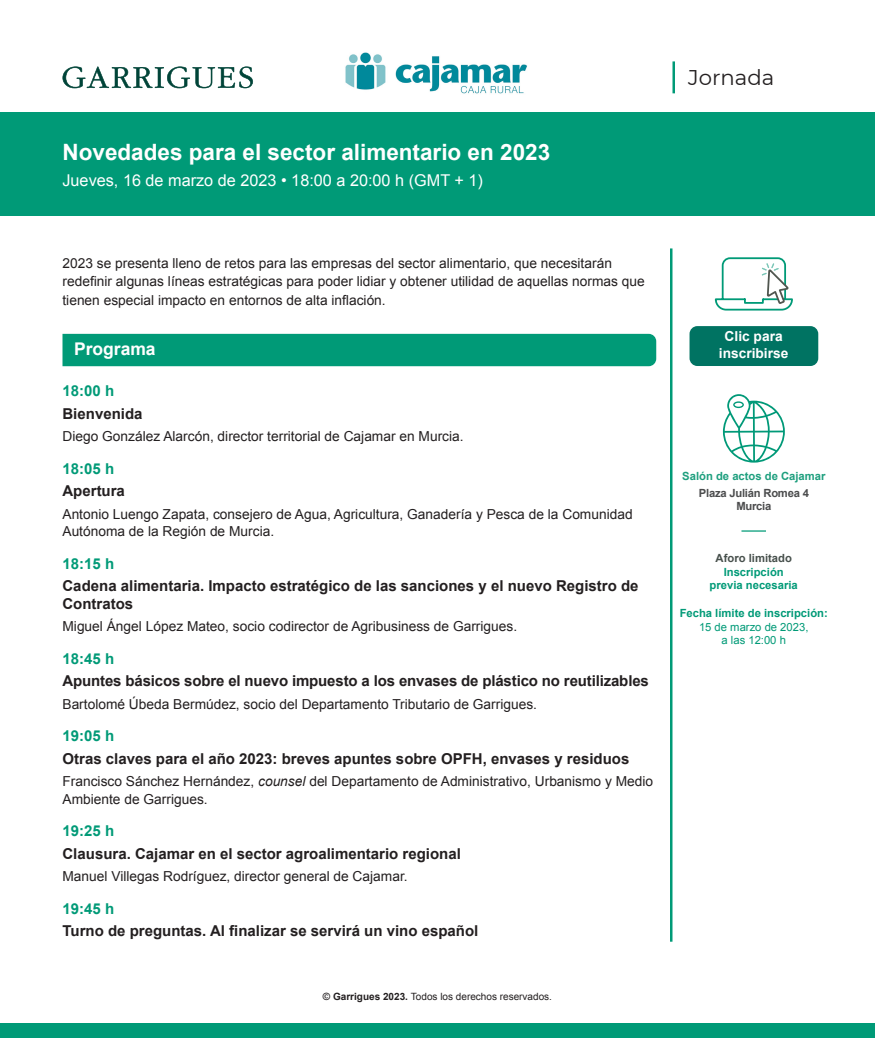
<style>
.page{position:relative;width:875px;height:1038px;background:#fff}
.page>*{position:absolute;margin:0;border:0;box-sizing:border-box;transform-origin:0 0}
.t1{font:700 22.5px "Arial";color:#fff}
.t2{font:21.25px "Montserrat";color:#231f20}
.t3{font:700 17.5px "Arial";color:#fff}
.t4{font:16.25px "Arial";color:#fff}
.t5{font:700 15px/17.5px "Arial";color:#231f20}
.t6{font:700 15px "Arial";color:#009a77}
.t7{font:13.75px/18.8px "Arial";color:#231f20}
.t8{font:700 13.75px "Arial";color:#fff}
.t9{font:700 11.25px/13.8px "Arial";color:#009a77;text-align:center}
.t10{font:11.25px "Arial";color:#009a77}
.t11{font:700 11.25px "Arial";letter-spacing:-.02em;color:#4b4c4d}
.t12{font:700 11.25px "Arial";color:#1e9f7e}
.t13{font:700 11.25px "Arial";color:#47504c}
.t14{font:10px "Arial";color:#231f20}
.s1{font-style:italic}
.s2{font-weight:700}
</style>
<div class="page">
<div style="left:62px;top:334px;width:594px;height:32px;background:#009a77"></div>
<svg style="left:62px;top:66px;width:191px;height:22px"></svg>
<hr style="left:672px;top:61px;width:3px;height:32px;background:#009a77">
<div style="left:0;top:1023px;width:875px;height:15px;background:#009a77"></div>
<hr style="left:670px;top:248px;width:2px;height:693px;background:#009a77">
<div style="left:0;top:112px;width:875px;height:103px;background:#009a77"></div>
<div style="left:690px;top:326px;width:128px;height:40px;background:#007362;border-radius:8px"></div>
<svg style="left:714px;top:257px;width:79px;height:54px"></svg>
<svg style="left:741px;top:530px;width:25px;height:1px"></svg>
<svg style="left:723px;top:394px;width:62px;height:68px"></svg>
<img style="left:345px;top:52px;width:182px;height:42px">
<p class="t1" style="left:62px;top:137px;width:489px">Novedades para el sector alimentario en 2023</p>
<p class="t4" style="left:62px;top:170px;width:422px">Jueves, 16 de marzo de 2023 • 18:00 a 20:00 h (GMT + 1)</p>
<p class="t7" style="left:62px;top:253px;width:584px">2023 se presenta lleno de retos para las empresas del sector alimentario, que necesitarán redefinir algunas líneas estratégicas para poder lidiar y obtener utilidad de aquellas normas que tienen especial impacto en entornos de alta inflación.</p>
<p class="t3" style="left:74px;top:337px;width:83px">Programa</p>
<p class="t6" style="left:62px;top:381px;width:53px">18:00 h</p>
<p class="t5" style="left:62px;top:405px;width:82px">Bienvenida</p>
<p class="t7" style="left:62px;top:427px;width:403px">Diego González Alarcón, director territorial de Cajamar en Murcia.</p>
<p class="t6" style="left:62px;top:458px;width:53px">18:05 h</p>
<p class="t5" style="left:62px;top:482px;width:64px">Apertura</p>
<p class="t7" style="left:62px;top:505px;width:572px;line-height:17.5px">Antonio Luengo Zapata, consejero de Agua, Agricultura, Ganadería y Pesca de la Comunidad<br>Autónoma de la Región de Murcia.</p>
<p class="t6" style="left:62px;top:553px;width:53px">18:15 h</p>
<p class="t5" style="left:62px;top:577px;width:578px">Cadena alimentaria. Impacto estratégico de las sanciones y el nuevo Registro de<br>Contratos</p>
<p class="t7" style="left:62px;top:617px;width:456px">Miguel Ángel López Mateo, socio codirector de Agribusiness de Garrigues.</p>
<p class="t6" style="left:62px;top:648px;width:53px">18:45 h</p>
<p class="t5" style="left:62px;top:672px;width:588px">Apuntes básicos sobre el nuevo impuesto a los envases de plástico no reutilizables</p>
<p class="t7" style="left:62px;top:694px;width:476px">Bartolomé Úbeda Bermúdez, socio del Departamento Tributario de Garrigues.</p>
<p class="t6" style="left:62px;top:726px;width:53px">19:05 h</p>
<p class="t5" style="left:62px;top:750px;width:568px">Otras claves para el año 2023: breves apuntes sobre OPFH, envases y residuos</p>
<p class="t7" style="left:62px;top:773px;width:592px;line-height:17.5px">Francisco Sánchez Hernández, <span class="s1">counsel</span> del Departamento de Administrativo, Urbanismo y Medio<br>Ambiente de Garrigues.</p>
<p class="t6" style="left:62px;top:821px;width:53px">19:25 h</p>
<p class="t5" style="left:62px;top:845px;width:400px">Clausura. Cajamar en el sector agroalimentario regional</p>
<p class="t7" style="left:62px;top:867px;width:347px">Manuel Villegas Rodríguez, director general de Cajamar.</p>
<p class="t6" style="left:62px;top:898px;width:53px">19:45 h</p>
<p class="t5" style="left:62px;top:922px;width:417px">Turno de preguntas. Al finalizar se servirá un vino español</p>
<p class="t14" style="left:323px;top:990px;width:231px"><span class="s2">© Garrigues 2023.</span> Todos los derechos reservados.</p>
<p class="t2" style="left:688px;top:63px;width:88px">Jornada</p>
<p class="t8" style="left:725px;top:327px;width:60px">Clic para</p>
<p class="t8" style="left:719px;top:344px;width:71px">inscribirse</p>
<p class="t12" style="left:682px;top:469px;width:145px">Salón de actos de Cajamar</p>
<p class="t11" style="left:699px;top:485px;width:112px">Plaza Julián Romea 4</p>
<p class="t11" style="left:736px;top:499px;width:37px">Murcia</p>
<p class="t13" style="left:716px;top:550px;width:78px">Aforo limitado</p>
<p class="t9" style="left:710px;top:565px;width:90px">Inscripción previa necesaria</p>
<p class="t9" style="left:680px;top:606px;width:150px">Fecha límite de inscripción:</p>
<p class="t10" style="left:699px;top:619px;width:111px">15 de marzo de 2023,</p>
<p class="t10" style="left:722px;top:633px;width:66px">a las 12:00 h</p>
</div>
